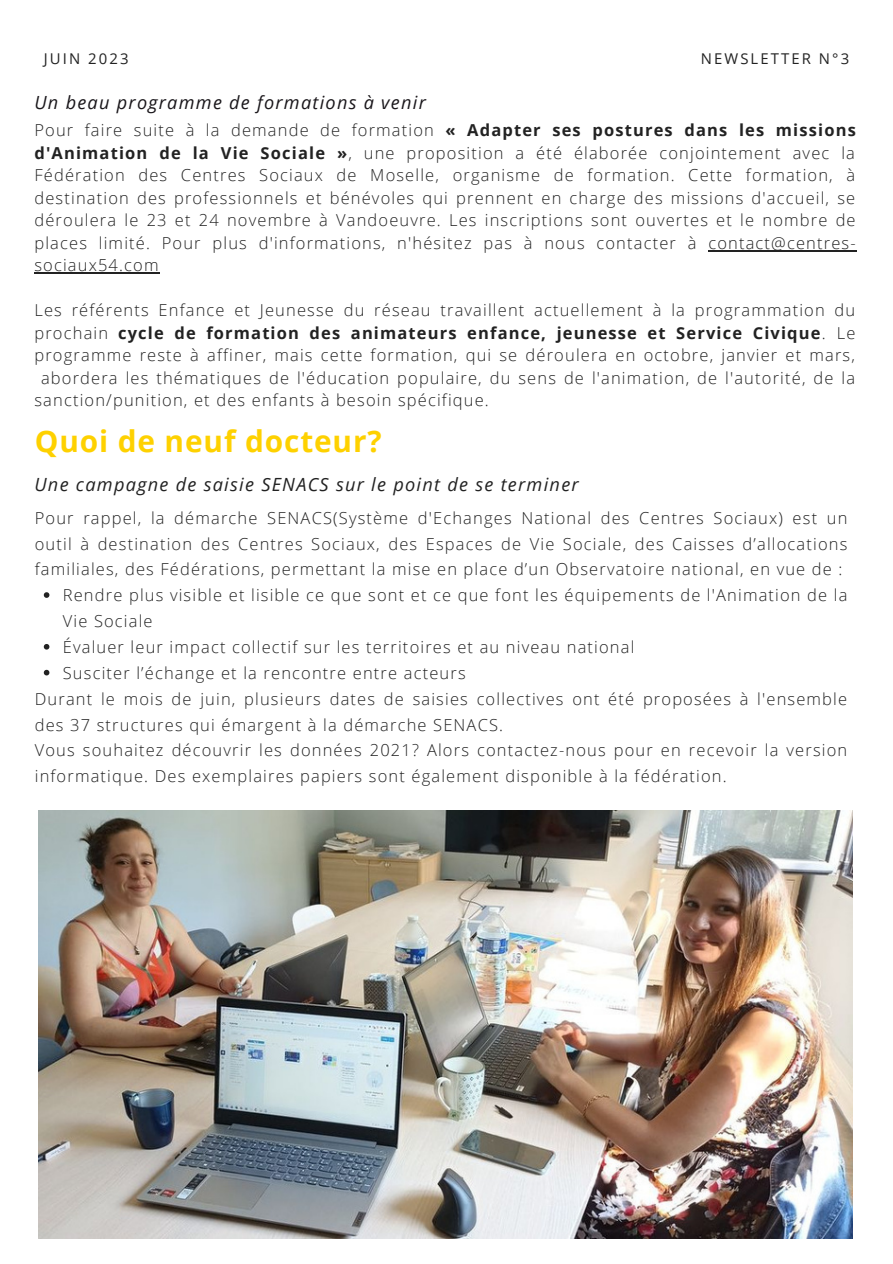
<style>
.page{position:relative;width:893px;height:1264px;background:#fff}
.page>*{position:absolute;margin:0;border:0;box-sizing:border-box;transform-origin:0 0}
.t1{font:700 29.7px "Open Sans";letter-spacing:.03em;color:#fed100}
.t2{font:italic 18.15px "Open Sans";letter-spacing:.07em;color:#222}
.t3{font:italic 18.15px "Open Sans";letter-spacing:.07em;color:#1a171b}
.t4{font:300 16.5px/22.5px "Open Sans";letter-spacing:.07em;color:#222}
.t5{font:700 16.5px "Open Sans";letter-spacing:.07em;color:#222}
.t6{font:14.85px "Open Sans";letter-spacing:.14em;color:#222}
.s1{font-weight:700}
.s2{font-weight:300}
</style>
<div class="page">
<img style="left:38px;top:810px;width:814px;height:427px">
<svg style="left:44px;top:592px;width:5px;height:6px"></svg>
<svg style="left:44px;top:644px;width:5px;height:5px"></svg>
<svg style="left:44px;top:670px;width:5px;height:5px"></svg>
<hr style="left:708px;top:250px;width:148px;height:1px;background:#222">
<hr style="left:34px;top:272px;width:126px;height:1px;background:#222">
<p class="t6" style="left:44px;top:48px;width:86px">JUIN 2023</p>
<p class="t6" style="left:700px;top:48px;width:150px">NEWSLETTER N°3</p>
<p class="t3" style="left:34px;top:90px;width:393px">Un beau programme de formations à venir</p>
<p class="t4" style="left:34px;top:119px;width:822px;text-align:justify">Pour faire suite à la demande de formation <span class="s1">« Adapter ses postures dans les missions d'Animation de la Vie Sociale »</span>, une proposition a été élaborée conjointement avec la Fédération des Centres Sociaux de Moselle, organisme de formation. Cette formation, à destination des professionnels et bénévoles qui prennent en charge des missions d'accueil, se déroulera le 23 et 24 novembre à Vandoeuvre. Les inscriptions sont ouvertes et le nombre de places limité. Pour plus d'informations, n'hésitez pas à nous contacter à contact@centres&shy;sociaux54.com</p>
<p class="t4" style="left:34px;top:299px;width:822px">Les référents Enfance et Jeunesse du réseau travaillent actuellement à la programmation du</p>
<p class="t5" style="left:34px;top:321px;width:822px"><span class="s2">prochain</span> cycle de formation des animateurs enfance, jeunesse et Service Civique<span class="s2">. Le</span></p>
<p class="t4" style="left:34px;top:344px;width:822px">programme reste à affiner, mais cette formation, qui se déroulera en octobre, janvier et mars,</p>
<p class="t4" style="left:41px;top:366px;width:815px">abordera les thématiques de l'éducation populaire, du sens de l'animation, de l'autorité, de la</p>
<p class="t4" style="left:34px;top:388px;width:456px">sanction/punition, et des enfants à besoin spécifique.</p>
<p class="t1" style="left:35px;top:420px;width:348px">Quoi de neuf docteur?</p>
<p class="t2" style="left:34px;top:471px;width:546px">Une campagne de saisie SENACS sur le point de se terminer</p>
<p class="t4" style="left:35px;top:504px;width:814px;line-height:25.8px;text-align:justify">Pour rappel, la démarche SENACS(Système d'Echanges National des Centres Sociaux) est un outil à destination des Centres Sociaux, des Espaces de Vie Sociale, des Caisses d’allocations familiales, des Fédérations, permettant la mise en place d’un Observatoire national, en vue de :</p>
<p class="t4" style="left:63px;top:582px;width:786px;line-height:25.8px">Rendre plus visible et lisible ce que sont et ce que font les équipements de l'Animation de la<br>Vie Sociale</p>
<p class="t4" style="left:63px;top:635px;width:573px">Évaluer leur impact collectif sur les territoires et au niveau national</p>
<p class="t4" style="left:63px;top:661px;width:404px">Susciter l’échange et la rencontre entre acteurs</p>
<p class="t4" style="left:35px;top:685px;width:813px;line-height:25.8px">Durant le mois de juin, plusieurs dates de saisies collectives ont été proposées à l'ensemble des 37 structures qui émargent à la démarche SENACS.</p>
<p class="t4" style="left:35px;top:737px;width:813px;line-height:25.8px">Vous souhaitez découvrir les données 2021? Alors contactez-nous pour en recevoir la version informatique. Des exemplaires papiers sont également disponible à la fédération.</p>
</div>
